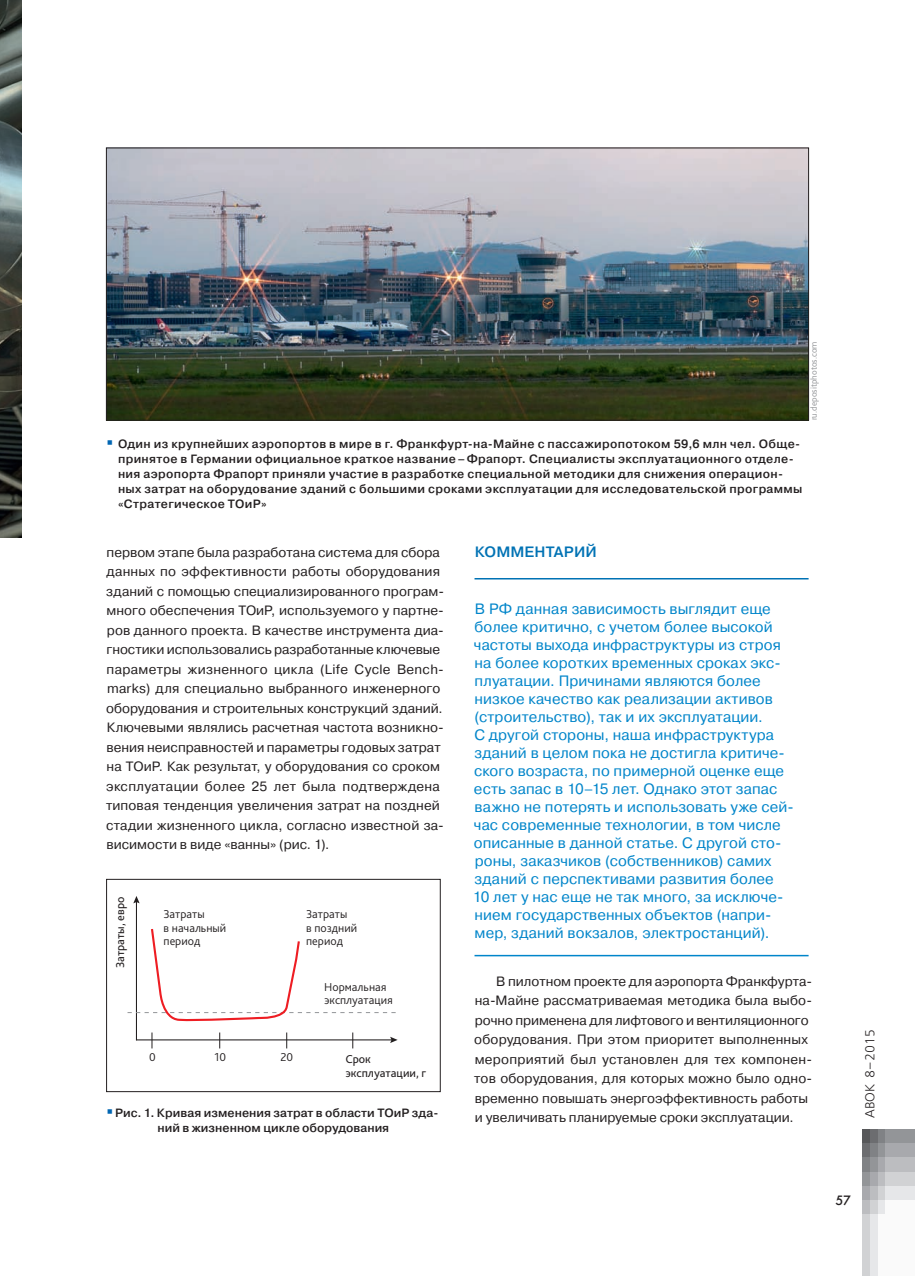
<style>
.page{position:relative;width:915px;height:1276px;background:#fff}
.page>*{position:absolute;margin:0;border:0;box-sizing:border-box;transform-origin:0 0}
.t1{font:15px/18px "Pragmatica";letter-spacing:.005em;color:#0085ca}
.t2{font:500 15px "Pragmatica";letter-spacing:.015em;color:#0072b4}
.t3{font:13.5px/19.5px "Pragmatica";letter-spacing:.005em;color:#231f20}
.t4{font:13.5px "Futura Futuris";color:#231f20}
.t5{font:300 13.05px "Free Set";color:#231f20}
.t6{font:500 12px/15px "Pragmatica";letter-spacing:.025em;color:#231f20}
.t7{font:500 12px/15px "Pragmatica";letter-spacing:.005em;color:#231f20;text-align:center}
.t8{font:300 12px/13.5px "Bliss Pro";color:#231f20}
.t9{font:12px/13.5px "Bliss Pro";color:#231f20}
.t10{font:300 9px "Bliss Pro";color:#939598}
</style>
<div class="page">
<div style="left:884px;top:1129px;width:30px;height:14px;background:#939598"></div>
<div style="left:884px;top:1143px;width:30px;height:15px;background:#a8a9ad"></div>
<div style="left:884px;top:1158px;width:30px;height:14px;background:#bcbdc0"></div>
<div style="left:884px;top:1172px;width:30px;height:14px;background:#d1d2d4"></div>
<div style="left:884px;top:1186px;width:30px;height:14px;background:#e6e7e9"></div>
<div style="left:877px;top:1129px;width:7px;height:14px;background:#808285"></div>
<div style="left:877px;top:1143px;width:7px;height:15px;background:#939598"></div>
<div style="left:877px;top:1158px;width:7px;height:14px;background:#a8a9ad"></div>
<div style="left:877px;top:1172px;width:7px;height:14px;background:#bcbdc0"></div>
<div style="left:877px;top:1186px;width:7px;height:14px;background:#d1d2d4"></div>
<div style="left:877px;top:1200px;width:7px;height:14px;background:#e6e7e9"></div>
<div style="left:869px;top:1129px;width:8px;height:14px;background:#6c6d70"></div>
<div style="left:869px;top:1143px;width:8px;height:15px;background:#808285"></div>
<div style="left:869px;top:1158px;width:8px;height:14px;background:#939598"></div>
<div style="left:869px;top:1172px;width:8px;height:14px;background:#a8a9ad"></div>
<div style="left:869px;top:1186px;width:8px;height:14px;background:#bcbdc0"></div>
<div style="left:869px;top:1200px;width:8px;height:14px;background:#d1d2d4"></div>
<div style="left:861px;top:1129px;width:8px;height:14px;background:#57585a"></div>
<div style="left:861px;top:1143px;width:8px;height:15px;background:#6c6d70"></div>
<div style="left:861px;top:1158px;width:8px;height:14px;background:#808285"></div>
<div style="left:861px;top:1172px;width:8px;height:14px;background:#939598"></div>
<div style="left:861px;top:1186px;width:8px;height:14px;background:#a8a9ad"></div>
<div style="left:861px;top:1200px;width:8px;height:14px;background:#bcbdc0"></div>
<div style="left:884px;top:1200px;width:30px;height:76px;background:#fafafa"></div>
<div style="left:877px;top:1214px;width:7px;height:62px;background:#fafafa"></div>
<div style="left:869px;top:1214px;width:8px;height:62px;background:#e6e7e9"></div>
<div style="left:861px;top:1214px;width:8px;height:62px;background:#d1d2d4"></div>
<hr style="left:474px;top:578px;width:334px;height:1px;background:#0072b4">
<hr style="left:474px;top:955px;width:334px;height:1px;background:#0085ca">
<img style="left:108px;top:150px;width:698px;height:268px">
<div style="left:106px;top:148px;width:702px;height:272px;border:1px solid #231f20"></div>
<hr style="left:136px;top:901px;width:1px;height:139px;background:#231f20">
<svg style="left:133px;top:896px;width:6px;height:7px"></svg>
<hr style="left:136px;top:1039px;width:256px;height:1px;background:#231f20">
<svg style="left:390px;top:1036px;width:7px;height:7px"></svg>
<svg style="left:152px;top:1032px;width:1px;height:16px"></svg>
<svg style="left:219px;top:1032px;width:1px;height:16px"></svg>
<svg style="left:286px;top:1032px;width:1px;height:16px"></svg>
<svg style="left:352px;top:1032px;width:1px;height:16px"></svg>
<svg style="left:127px;top:926px;width:269px;height:100px"></svg>
<div style="left:106px;top:879px;width:334px;height:212px;border:1px solid #231f20"></div>
<img style="left:0;top:0;width:21px;height:537px">
<p class="t6" style="left:118px;top:436px;width:685px">Один из крупнейших аэропортов в мире в г. Франкфурт-на-Майне с пассажиропотоком 59,6 млн чел. Обще&shy;принятое в Германии официальное краткое название–Фрапорт. Специалисты эксплуатационного отделе&shy;ния аэропорта Фрапорт приняли участие в разработке специальной методики для снижения операцион&shy;ных затрат на оборудование зданий с большими сроками эксплуатации для исследовательской программы «Стратегическое ТО иР»</p>
<p class="t10" style="left:808px;top:420px;width:80px;rotate:-90deg">ru.depositphotos.com</p>
<p class="t3" style="left:106px;top:542px;width:339px">первом этапе была разработана система для сбора данных по эффективности работы оборудования зданий с помощью специализированного програм&shy;много обеспечения ТОиР, используемого у партне&shy;ров данного проекта. В качестве инструмента диа&shy;гностики использовались разработанные ключевые параметры жизненного цикла (Life Cycle Bench&shy;marks) для специально выбранного инженерного оборудования и строительных конструкций зданий.<br>Ключевыми являлись расчетная частота возникно&shy;вения неисправностей и параметры годовых затрат на ТОиР. Как результат, у оборудования со сроком эксплуатации более 25 лет была подтверждена типовая тенденция увеличения затрат на поздней стадии жизненного цикла, согласно известной за&shy;висимости в виде «ванны» (рис. 1).</p>
<p class="t2" style="left:474px;top:542px;width:123px">Комментарий</p>
<p class="t1" style="left:472px;top:600px;width:322px">В РФ данная зависимость выглядит еще более критично, с учетом более высокой частоты выхода инфраструктуры из строя на более коротких временных сроках экс&shy;плуатации. Причинами являются более низкое качество как реализации активов (строительство), так и их эксплуатации.<br>С другой стороны, наша инфраструктура зданий в целом пока не достигла критиче&shy;ского возраста, по примерной оценке еще есть запас в 10–15 лет. Однако этот запас важно не потерять и использовать уже сей&shy;час современные технологии, в том числе описанные в данной статье. С другой сто&shy;роны, заказчиков (собственников) самих зданий с перспективами развития более<br>10 лет у нас еще не так много, за исключе&shy;нием государственных объектов (напри&shy;мер, зданий вокзалов, электростанций).</p>
<p class="t3" style="left:474px;top:971px;width:339px;text-indent:22px">В пилотном проекте для аэропорта Франкфурта&shy;на-Майне рассматриваемая методика была выбо&shy;рочно применена для лифтового и вентиляционного оборудования. При этом приоритет выполненных мероприятий был установлен для тех компонен&shy;тов оборудования, для которых можно было одно&shy;временно повышать энергоэффективность работы и увеличивать планируемые сроки эксплуатации.</p>
<p class="t9" style="left:113px;top:968px;width:73px;rotate:-90deg">Затраты, евро</p>
<p class="t8" style="left:163px;top:907px;width:64px">Затраты<br>в начальный период</p>
<p class="t8" style="left:306px;top:907px;width:52px">Затраты<br>в поздний период</p>
<p class="t8" style="left:324px;top:979px;width:70px">Нормальная эксплуатация</p>
<p class="t8" style="left:149px;top:1050px;width:8px">0</p>
<p class="t8" style="left:214px;top:1050px;width:13px">10</p>
<p class="t8" style="left:280px;top:1050px;width:14px">20</p>
<p class="t9" style="left:345px;top:1052px;width:82px">Срок эксплуатации, г</p>
<p class="t7" style="left:115px;top:1105px;width:325px">Рис. 1. Кривая изменения затрат в области ТОиР зда&shy;ний в жизненном цикле оборудования</p>
<p class="t5" style="left:861px;top:1118px;width:90px;rotate:-90deg">АВОК 8–2015</p>
<p class="t4" style="left:835px;top:1192px;width:17px">57</p>
</div>
